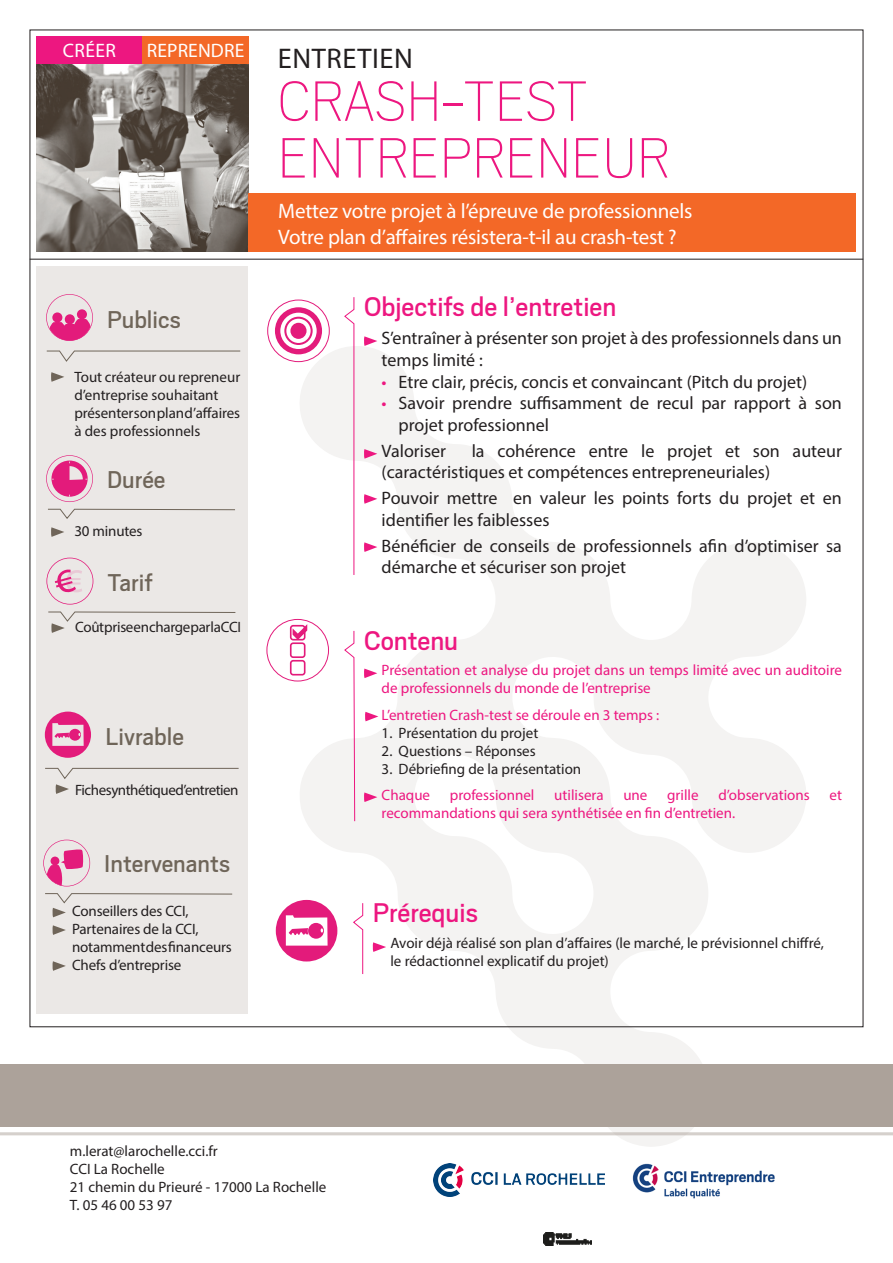
<style>
.page{position:relative;width:893px;height:1263px;background:#fff}
.page>*{position:absolute;margin:0;border:0;box-sizing:border-box;transform-origin:0 0}
.GRAND_TITRE_RUBRIQUE{font:100 63px "Scout";color:#ed1780}
.problematique{font:30px "Scout";color:#ed1780}
.GRAND_TITRE_RUBRIQUE-2{font:28.5px "Myriad Pro";letter-spacing:.02em;color:#231f20}
.problematique-2{font:27px "Scout";color:#6f6559}
.CHAPO{font:21px "Myriad Pro";letter-spacing:-.01em;color:#fff}
.GRAND_TITRE_RUBRIQUE-3{font:19.5px "Myriad Pro";letter-spacing:.005em;color:#fff}
.problematique-3{font:18px/21.6px "Myriad Pro";color:#231f20}
.problematique-4{font:15px/18px "Myriad Pro";color:#231f20}
.problematique-5{font:15px/18px "Myriad Pro";color:#ed1780}
.problematique-6{font:15px "Myriad Pro";letter-spacing:-.03em;color:#231f20}
.problematique-7{font:15px "Myriad Pro";letter-spacing:-.02em;color:#231f20}
.s1{color:#ed1780}
</style>
<div class="page">
<svg style="left:297px;top:346px;width:510px;height:801px"></svg>
<hr style="left:0;top:1132px;width:893px;height:3px;background:#aca29a">
<div style="left:0;top:1065px;width:893px;height:62px;background:#aca29a"></div>
<div style="left:36px;top:266px;width:211px;height:748px;background:#ebe8e6"></div>
<hr style="left:30px;top:259px;width:833px;height:1px;background:#231f20">
<img style="left:36px;top:64px;width:213px;height:188px">
<div style="left:36px;top:36px;width:106px;height:28px;background:#ed1780"></div>
<div style="left:142px;top:36px;width:107px;height:28px;background:#f36827"></div>
<svg style="left:46px;top:294px;width:47px;height:47px"></svg>
<svg style="left:46px;top:350px;width:195px;height:12px"></svg>
<svg style="left:51px;top:372px;width:13px;height:10px"></svg>
<svg style="left:46px;top:455px;width:47px;height:47px"></svg>
<svg style="left:48px;top:508px;width:187px;height:11px"></svg>
<svg style="left:51px;top:527px;width:13px;height:10px"></svg>
<svg style="left:43px;top:840px;width:47px;height:46px"></svg>
<svg style="left:45px;top:893px;width:188px;height:24px"></svg>
<svg style="left:52px;top:925px;width:14px;height:10px"></svg>
<svg style="left:52px;top:961px;width:14px;height:10px"></svg>
<svg style="left:364px;top:668px;width:13px;height:10px"></svg>
<svg style="left:364px;top:792px;width:13px;height:10px"></svg>
<svg style="left:344px;top:630px;width:11px;height:192px"></svg>
<svg style="left:266px;top:619px;width:63px;height:62px"></svg>
<svg style="left:365px;top:712px;width:13px;height:9px"></svg>
<svg style="left:267px;top:300px;width:63px;height:62px"></svg>
<div style="left:290px;top:323px;width:17px;height:16px;background:#e31b7b;border-radius:50%"></div>
<svg style="left:364px;top:336px;width:13px;height:10px"></svg>
<svg style="left:364px;top:449px;width:13px;height:10px"></svg>
<svg style="left:364px;top:494px;width:13px;height:10px"></svg>
<svg style="left:364px;top:542px;width:13px;height:10px"></svg>
<svg style="left:344px;top:297px;width:11px;height:279px"></svg>
<svg style="left:276px;top:900px;width:61px;height:61px"></svg>
<svg style="left:373px;top:942px;width:13px;height:10px"></svg>
<svg style="left:352px;top:902px;width:11px;height:73px"></svg>
<div style="left:248px;top:193px;width:608px;height:59px;background:#f36827"></div>
<svg style="left:46px;top:558px;width:47px;height:47px"></svg>
<svg style="left:48px;top:611px;width:188px;height:22px"></svg>
<svg style="left:45px;top:711px;width:46px;height:47px"></svg>
<svg style="left:45px;top:768px;width:194px;height:26px"></svg>
<img style="left:543px;top:1233px;width:49px;height:12px">
<img style="left:434px;top:1163px;width:170px;height:34px">
<img style="left:632px;top:1163px;width:143px;height:36px">
<p class="GRAND_TITRE_RUBRIQUE-3" style="left:63px;top:38px;width:55px">CRÉER</p>
<p class="GRAND_TITRE_RUBRIQUE-3" style="left:147px;top:38px;width:99px">REPRENDRE</p>
<p class="problematique-2" style="left:107px;top:302px;width:75px">Publics</p>
<p class="problematique-4" style="left:74px;top:367px;width:167px">Tout créateur ou repreneur d’entreprise souhaitant présenter son plan d’affaires à des professionnels</p>
<p class="problematique-2" style="left:107px;top:462px;width:60px">Durée</p>
<p class="problematique-4" style="left:74px;top:521px;width:70px">30 minutes</p>
<p class="problematique-2" style="left:108px;top:565px;width:47px">Tarif</p>
<p class="problematique-7" style="left:75px;top:618px;width:167px">Coût prise en charge par la CCI</p>
<p class="problematique-2" style="left:106px;top:719px;width:80px">Livrable</p>
<p class="problematique-6" style="left:75px;top:780px;width:165px">Fiche synthétique d’entretien</p>
<p class="problematique-2" style="left:104px;top:846px;width:127px">Intervenants</p>
<p class="problematique-4" style="left:72px;top:902px;width:118px">Conseillers des CCI,</p>
<p class="problematique-4" style="left:72px;top:920px;width:161px">Partenaires de la CCI, notamment des financeurs</p>
<p class="problematique-4" style="left:72px;top:956px;width:111px">Chefs d’entreprise</p>
<p class="GRAND_TITRE_RUBRIQUE-2" style="left:278px;top:41px;width:137px">ENTRETIEN</p>
<p class="GRAND_TITRE_RUBRIQUE" style="left:278px;top:60px;width:312px">CRASH-TEST</p>
<p class="GRAND_TITRE_RUBRIQUE" style="left:278px;top:117px;width:394px">ENTREPRENEUR</p>
<p class="CHAPO" style="left:278px;top:198px;width:416px">Mettez votre projet à l’épreuve de professionnels</p>
<p class="CHAPO" style="left:278px;top:224px;width:400px">Votre plan d’affaires résistera-t-il au crash-test ?</p>
<p class="problematique" style="left:364px;top:288px;width:254px">Objectifs de l’entretien</p>
<p class="problematique-3" style="left:382px;top:327px;width:462px">S’entraîner à présenter son projet à des professionnels dans un temps limité :</p>
<p class="problematique-3" style="left:382px;top:371px;width:427px"><span class="s1">•</span> Etre clair, précis, concis et convaincant (Pitch du projet)</p>
<p class="problematique-3" style="left:399px;top:392px;width:445px;text-indent:-17px"><span class="s1">•</span> Savoir prendre suffisamment de recul par rapport à son projet professionnel</p>
<p class="problematique-3" style="left:382px;top:440px;width:66px">Valoriser</p>
<p class="problematique-3" style="left:382px;top:440px;width:462px;text-indent:90px">la cohérence entre le projet et son auteur (caractéristiques et compétences entrepreneuriales)</p>
<p class="problematique-3" style="left:382px;top:487px;width:462px">Pouvoir mettre en valeur les points forts du projet et en identifier les faiblesses</p>
<p class="problematique-3" style="left:382px;top:534px;width:462px">Bénéficier de conseils de professionnels afin d’optimiser sa démarche et sécuriser son projet</p>
<p class="problematique" style="left:364px;top:621px;width:96px">Contenu</p>
<p class="problematique-5" style="left:382px;top:661px;width:462px">Présentation et analyse du projet dans un temps limité avec un auditoire de professionnels du monde de l’entreprise</p>
<p class="problematique-5" style="left:382px;top:706px;width:279px">L’entretien Crash-test se déroule en 3 temps :</p>
<p class="problematique-4" style="left:382px;top:724px;width:158px">1. Présentation du projet</p>
<p class="problematique-4" style="left:382px;top:742px;width:156px">2. Questions – Réponses</p>
<p class="problematique-4" style="left:382px;top:760px;width:201px">3. Débriefing de la présentation</p>
<p class="problematique-5" style="left:382px;top:786px;width:50px">Chaque</p>
<p class="problematique-5" style="left:450px;top:786px;width:86px">professionnel</p>
<p class="problematique-5" style="left:554px;top:786px;width:51px">utilisera</p>
<p class="problematique-5" style="left:623px;top:786px;width:26px">une</p>
<p class="problematique-5" style="left:667px;top:786px;width:33px">grille</p>
<p class="problematique-5" style="left:718px;top:786px;width:93px">d’observations</p>
<p class="problematique-5" style="left:829px;top:786px;width:14px">et</p>
<p class="problematique-5" style="left:382px;top:804px;width:355px">recommandations qui sera synthétisée en fin d’entretien.</p>
<p class="problematique" style="left:373px;top:893px;width:107px">Prérequis</p>
<p class="problematique-4" style="left:390px;top:934px;width:435px">Avoir déjà réalisé son plan d’affaires (le marché, le prévisionnel chiffré, le rédactionnel explicatif du projet)</p>
<p class="problematique-4" style="left:70px;top:1141px;width:149px">m.lerat@larochelle.cci.fr</p>
<p class="problematique-4" style="left:70px;top:1159px;width:96px">CCI La Rochelle</p>
<p class="problematique-4" style="left:70px;top:1177px;width:258px">21 chemin du Prieuré - 17000 La Rochelle</p>
<p class="problematique-4" style="left:70px;top:1195px;width:104px">T. 05 46 00 53 97</p>
</div>
